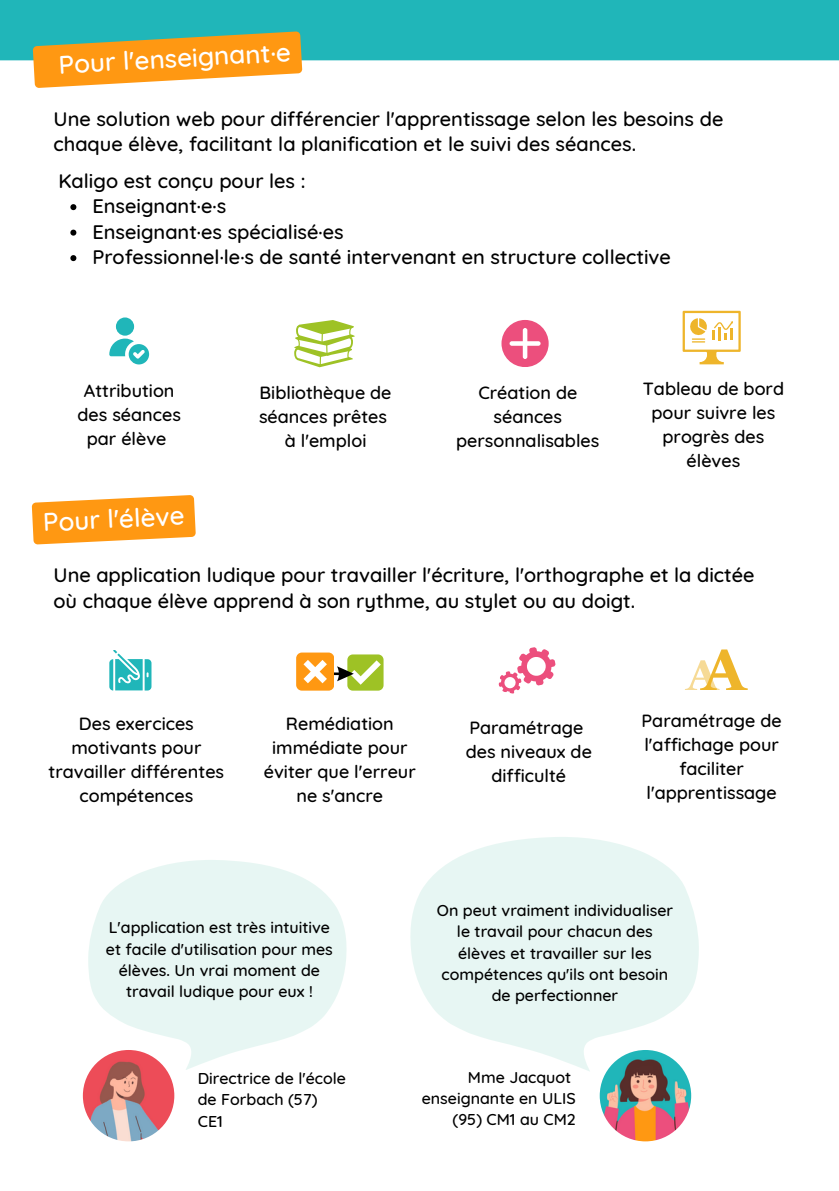
<style>
.page{position:relative;width:839px;height:1191px;background:#fff}
.page>*{position:absolute;margin:0;border:0;box-sizing:border-box;transform-origin:0 0}
.t1{font:500 26px "Quicksand";color:#fff}
.t2{font:500 20px/25.4px "Quicksand";color:#000}
.t3{font:500 18px/24px "Quicksand";color:#000;text-align:center}
.t4{font:500 16px/21.4px "Quicksand";color:#000;text-align:center}
</style>
<div class="page">
<svg style="left:682px;top:311px;width:58px;height:53px"></svg>
<div style="left:116px;top:317px;width:18px;height:19px;background:#20b6b9;border-radius:50%"></div>
<svg style="left:109px;top:339px;width:40px;height:25px"></svg>
<div style="left:347px;top:654px;width:36px;height:36px;background:#9ec225;border-radius:5px"></div>
<div style="left:296px;top:653px;width:37px;height:37px;background:#ff9812;border-radius:6px"></div>
<svg style="left:303px;top:660px;width:78px;height:25px"></svg>
<svg style="left:410px;top:837px;width:288px;height:235px;fill:#e7f6f3"></svg>
<svg style="left:88px;top:860px;width:259px;height:210px;fill:#e7f6f3"></svg>
<div style="left:0;top:0;width:838px;height:60px;background:#20b6b9"></div>
<svg style="left:294px;top:320px;width:61px;height:47px"></svg>
<svg style="left:501px;top:320px;width:47px;height:46px"></svg>
<svg style="left:498px;top:647px;width:58px;height:47px"></svg>
<svg style="left:685px;top:649px;width:62px;height:41px"></svg>
<svg style="left:109px;top:650px;width:42px;height:41px"></svg>
<img style="left:83px;top:1050px;width:91px;height:91px;border-radius:50%">
<img style="left:599px;top:1050px;width:92px;height:91px;border-radius:50%">
<svg style="left:70px;top:204px;width:6px;height:6px"></svg>
<svg style="left:70px;top:230px;width:6px;height:6px"></svg>
<svg style="left:70px;top:255px;width:6px;height:6px"></svg>
<svg style="left:33px;top:31px;width:269px;height:57px"></svg>
<svg style="left:32px;top:495px;width:164px;height:50px"></svg>
<h2 class="t1" style="left:58px;top:48px;width:234px;rotate:-3deg">Pour l'enseignant·e</h2>
<p class="t2" style="left:53px;top:106px;width:671px">Une solution web pour différencier l'apprentissage selon les besoins de chaque élève, facilitant la planification et le suivi des séances.</p>
<h2 class="t2" style="left:58px;top:167px;width:248px">Kaligo est conçu pour les :</h2>
<h1 class="t2" style="left:92px;top:193px;width:135px">Enseignant·e·s</h1>
<h2 class="t2" style="left:92px;top:218px;width:253px">Enseignant·es spécialisé·es</h2>
<p class="t2" style="left:92px;top:244px;width:580px">Professionnel·le·s de santé intervenant en structure collective</p>
<h2 class="t3" style="left:77px;top:378px;width:105px">Attribution des séances par élève</h2>
<p class="t1" style="left:42px;top:506px;width:143px;rotate:-3deg">Pour l'élève</p>
<p class="t3" style="left:259px;top:380px;width:134px;text-align:left">Bibliothèque de séances prêtes</p>
<p class="t3" style="left:285px;top:428px;width:83px">à l'emploi</p>
<p class="t3" style="left:456px;top:380px;width:145px">Création de séances personnalisables</p>
<p class="t3" style="left:642px;top:376px;width:143px">Tableau de bord pour suivre les progrès des élèves</p>
<p class="t2" style="left:53px;top:562px;width:702px">Une application ludique pour travailler l'écriture, l'orthographe et la dictée où chaque élève apprend à son rythme, au stylet ou au doigt.</p>
<p class="t3" style="left:49px;top:711px;width:177px">Des exercices motivants pour travailler différentes compétences</p>
<p class="t3" style="left:264px;top:711px;width:153px">Remédiation immédiate pour éviter que l'erreur ne s'ancre</p>
<h2 class="t3" style="left:641px;top:709px;width:142px">Paramétrage de l'affichage pour faciliter l'apprentissage</h2>
<p class="t3" style="left:469px;top:715px;width:115px">Paramétrage</p>
<p class="t3" style="left:465px;top:739px;width:128px">des niveaux de difficulté</p>
<p class="t4" style="left:106px;top:917px;width:228px">L'application est très intuitive et facile d'utilisation pour mes élèves. Un vrai moment de travail ludique pour eux !</p>
<p class="t4" style="left:198px;top:1067px;width:149px;text-align:left">Directrice de l'école de Forbach (57)</p>
<p class="t4" style="left:198px;top:1110px;width:26px">CE1</p>
<p class="t4" style="left:437px;top:899px;width:238px">On peut vraiment individualiser le travail pour chacun des élèves et travailler sur les compétences qu'ils ont besoin de perfectionner</p>
<h2 class="t4" style="left:468px;top:1066px;width:105px">Mme Jacquot</h2>
<p class="t4" style="left:422px;top:1087px;width:155px;text-align:right">enseignante en ULIS (95) CM1 au CM2</p>
</div>
